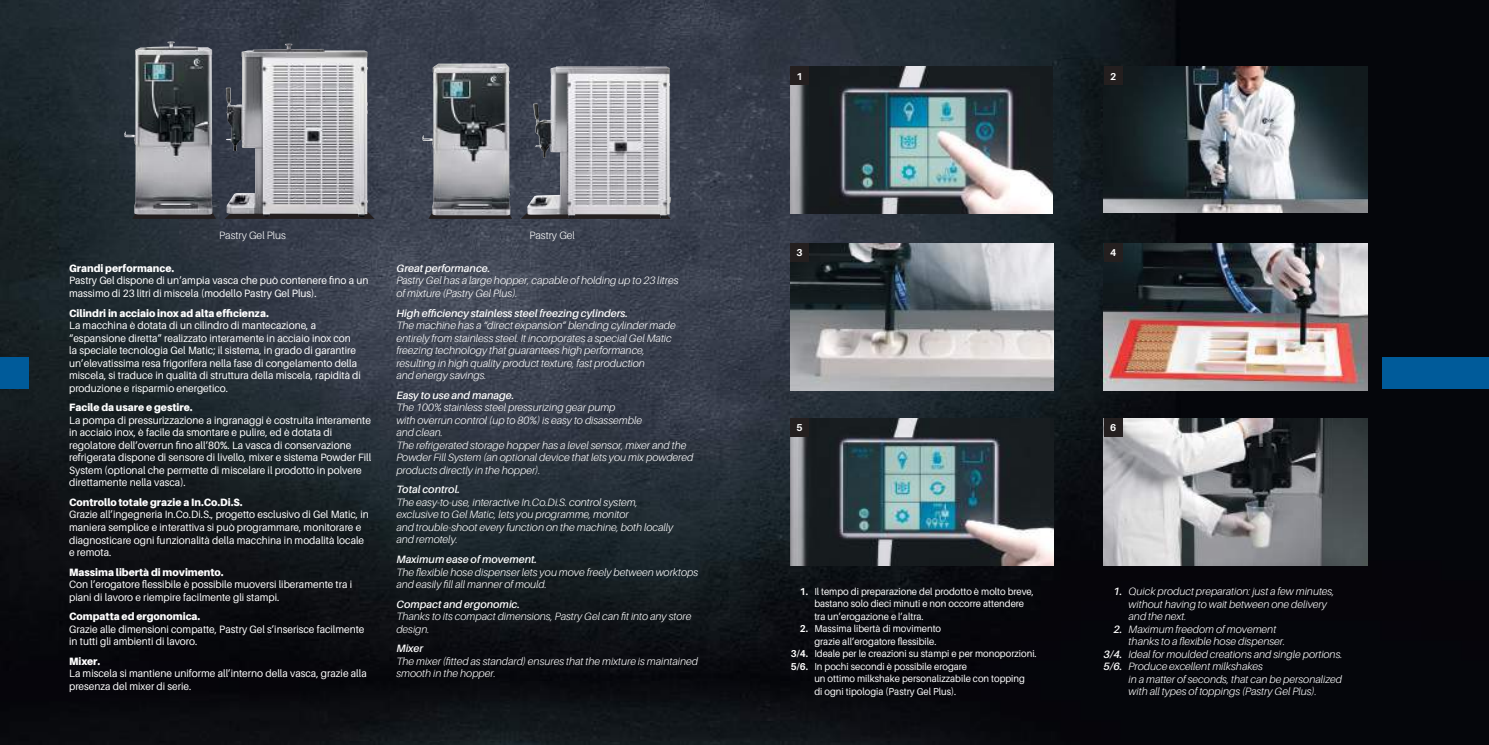
<style>
.page{position:relative;width:1489px;height:745px;background:#fff}
.page>*{position:absolute;margin:0;border:0;box-sizing:border-box;transform-origin:0 0}
.t1{font:italic 300 10.62px/12.5px "Aileron";color:#fff}
.t2{font:10.62px/12.5px "Aileron";color:#fff;scale:.96 1}
.t3{font:900 10.62px "Aileron";color:#fff;scale:.96 1}
.t4{font:italic 600 10.62px "Aileron";color:#fff}
.t5{font:300 10.62px "Aileron";color:#fff}
.t6{font:10px/12.5px "Aileron";color:#fff;scale:.95 1}
.t7{font:700 10px "Aileron";color:#fff}
.s1{font-weight:700}
.s2{font-weight:600}
</style>
<div class="page">
<img style="left:0;top:0;width:1488px;height:744px">
<svg style="left:428px;top:206px;width:84px;height:13px"></svg>
<svg style="left:520px;top:206px;width:150px;height:13px"></svg>
<img style="left:422px;top:63px;width:88px;height:152px">
<img style="left:527px;top:66px;width:144px;height:152px">
<svg style="left:132px;top:206px;width:84px;height:13px"></svg>
<svg style="left:225px;top:206px;width:150px;height:13px"></svg>
<img style="left:124px;top:42px;width:88px;height:172px">
<img style="left:226px;top:44px;width:142px;height:173px">
<div style="left:1382px;top:356px;width:106px;height:32px;background:#005b9a"></div>
<div style="left:0;top:356px;width:28px;height:32px;background:#005b9a"></div>
<img style="left:790px;top:66px;width:262px;height:147px">
<img style="left:1103px;top:66px;width:263px;height:146px">
<img style="left:790px;top:243px;width:263px;height:147px">
<img style="left:1103px;top:243px;width:263px;height:147px">
<img style="left:790px;top:418px;width:263px;height:147px">
<img style="left:1103px;top:418px;width:263px;height:147px">
<div style="left:790px;top:66px;width:19px;height:19px;background:#241f1f"></div>
<div style="left:790px;top:243px;width:19px;height:19px;background:#241f1f"></div>
<div style="left:790px;top:418px;width:19px;height:19px;background:#241f1f"></div>
<div style="left:1103px;top:66px;width:19px;height:19px;background:#241f1f"></div>
<div style="left:1103px;top:243px;width:19px;height:19px;background:#241f1f"></div>
<div style="left:1103px;top:418px;width:19px;height:19px;background:#241f1f"></div>
<p class="t5" style="left:219px;top:229px;width:68px">Pastry Gel Plus</p>
<p class="t5" style="left:529px;top:229px;width:47px">Pastry Gel</p>
<p class="t3" style="left:69px;top:262px;width:111px">Grandi performance.</p>
<p class="t2" style="left:69px;top:274px;width:313px">Pastry Gel dispone di un’ampia vasca che può contenere fino a un massimo di 23 litri di miscela (modello Pastry Gel Plus).</p>
<p class="t3" style="left:69px;top:306px;width:209px">Cilindri in acciaio inox ad alta efficienza.</p>
<p class="t2" style="left:69px;top:319px;width:305px">La macchina è dotata di un cilindro di mantecazione, a “espansione diretta” realizzato interamente in acciaio inox con la speciale tecnologia Gel Matic; il sistema, in grado di garantire un’elevatissima resa frigorifera nella fase di congelamento della miscela, si traduce in qualità di struttura della miscela, rapidità di produzione e risparmio energetico.</p>
<p class="t3" style="left:69px;top:401px;width:130px">Facile da usare e gestire.</p>
<p class="t2" style="left:69px;top:413px;width:316px">La pompa di pressurizzazione a ingranaggi è costruita interamente in acciaio inox, è facile da smontare e pulire, ed è dotata di regolatore dell’overrun fino all’80%. La vasca di conservazione refrigerata dispone di sensore di livello, mixer e sistema Powder Fill System (optional che permette di miscelare il prodotto in polvere direttamente nella vasca).</p>
<p class="t3" style="left:69px;top:495px;width:182px">Controllo totale grazie a In.Co.Di.S.</p>
<p class="t2" style="left:69px;top:508px;width:314px">Grazie all’ingegneria In.Co.Di.S., progetto esclusivo di Gel Matic, in maniera semplice e interattiva si può programmare, monitorare e diagnosticare ogni funzionalità della macchina in modalità locale e remota.</p>
<p class="t3" style="left:69px;top:565px;width:162px">Massima libertà di movimento.</p>
<p class="t2" style="left:69px;top:578px;width:296px">Con l’erogatore flessibile è possibile muoversi liberamente tra i piani di lavoro e riempire facilmente gli stampi.</p>
<p class="t3" style="left:69px;top:610px;width:138px">Compatta ed ergonomica.</p>
<p class="t2" style="left:69px;top:622px;width:309px">Grazie alle dimensioni compatte, Pastry Gel s’inserisce facilmente in tutti gli ambienti di lavoro.</p>
<p class="t3" style="left:69px;top:654px;width:34px">Mixer.</p>
<p class="t2" style="left:69px;top:667px;width:312px">La miscela si mantiene uniforme all’interno della vasca, grazie alla presenza del mixer di serie.</p>
<p class="t4" style="left:396px;top:262px;width:96px">Great performance.</p>
<p class="t1" style="left:396px;top:274px;width:284px">Pastry Gel has a large hopper, capable of holding up to 23 litres of mixture (Pastry Gel Plus).</p>
<p class="t4" style="left:396px;top:307px;width:233px">High efficiency stainless steel freezing cylinders.</p>
<p class="t1" style="left:396px;top:319px;width:281px">The machine has a “direct expansion” blending cylinder made entirely from stainless steel. It incorporates a special Gel Matic freezing technology that guarantees high performance, resulting in high quality product texture, fast production<br>and energy savings.</p>
<p class="t4" style="left:396px;top:389px;width:120px">Easy to use and manage.</p>
<p class="t1" style="left:396px;top:401px;width:298px">The 100% stainless steel pressurizing gear pump<br>with overrun control (up to 80%) is easy to disassemble<br>and clean.<br>The refrigerated storage hopper has a level sensor, mixer and the Powder Fill System (an optional device that lets you mix powdered products directly in the hopper).</p>
<p class="t4" style="left:396px;top:483px;width:65px">Total control.</p>
<p class="t1" style="left:396px;top:495px;width:278px">The easy-to-use, interactive In.Co.Di.S. control system, exclusive to Gel Matic, lets you programme, monitor<br>and trouble-shoot every function on the machine, both locally and remotely.</p>
<p class="t4" style="left:396px;top:553px;width:142px">Maximum ease of movement.</p>
<p class="t1" style="left:396px;top:565px;width:303px">The flexible hose dispenser lets you move freely between worktops and easily fill all manner of mould.</p>
<p class="t4" style="left:396px;top:597px;width:125px">Compact and ergonomic.</p>
<p class="t1" style="left:396px;top:610px;width:296px">Thanks to its compact dimensions, Pastry Gel can fit into any store design.</p>
<p class="t4" style="left:396px;top:642px;width:28px">Mixer</p>
<p class="t1" style="left:396px;top:654px;width:303px">The mixer (fitted as standard) ensures that the mixture is maintained smooth in the hopper.</p>
<p class="t7" style="left:796px;top:70px;width:8px">1</p>
<p class="t7" style="left:1109px;top:70px;width:8px">2</p>
<p class="t7" style="left:796px;top:247px;width:8px">3</p>
<p class="t7" style="left:1109px;top:247px;width:8px">4</p>
<p class="t7" style="left:796px;top:422px;width:8px">5</p>
<p class="t7" style="left:1109px;top:422px;width:8px">6</p>
<p class="t6" style="left:814px;top:584px;width:233px;text-indent:-15px"><span class="s1">1.</span> Il tempo di preparazione del prodotto è molto breve, bastano solo dieci minuti e non occorre attendere tra un’erogazione e l’altra.</p>
<p class="t6" style="left:799px;top:622px;width:150px"><span class="s1">2.</span> Massima libertà di movimento</p>
<p class="t6" style="left:814px;top:634px;width:130px">grazie all’erogatore flessibile.</p>
<p class="t6" style="left:790px;top:647px;width:260px"><span class="s1">3/4.</span> Ideale per le creazioni su stampi e per monoporzioni.</p>
<p class="t6" style="left:790px;top:659px;width:187px"><span class="s1">5/6.</span> In pochi secondi è possibile erogare</p>
<p class="t6" style="left:814px;top:672px;width:223px">un ottimo milkshake personalizzabile con topping</p>
<p class="t6" style="left:814px;top:684px;width:151px">di ogni tipologia (Pastry Gel Plus).</p>
<p class="t1" style="left:1128px;top:585px;width:207px;text-indent:-15px"><span class="s2">1.</span> Quick product preparation: just a few minutes, without having to wait between one delivery and the next.</p>
<p class="t1" style="left:1113px;top:622px;width:164px"><span class="s2">2.</span> Maximum freedom of movement</p>
<p class="t1" style="left:1128px;top:635px;width:158px">thanks to a flexible hose dispenser.</p>
<p class="t1" style="left:1103px;top:647px;width:240px"><span class="s2">3/4.</span> Ideal for moulded creations and single portions.</p>
<p class="t1" style="left:1103px;top:660px;width:161px"><span class="s2">5/6.</span> Produce excellent milkshakes</p>
<p class="t1" style="left:1128px;top:672px;width:215px">in a matter of seconds, that can be personalized</p>
<p class="t1" style="left:1128px;top:685px;width:190px">with all types of toppings (Pastry Gel Plus).</p>
</div>
